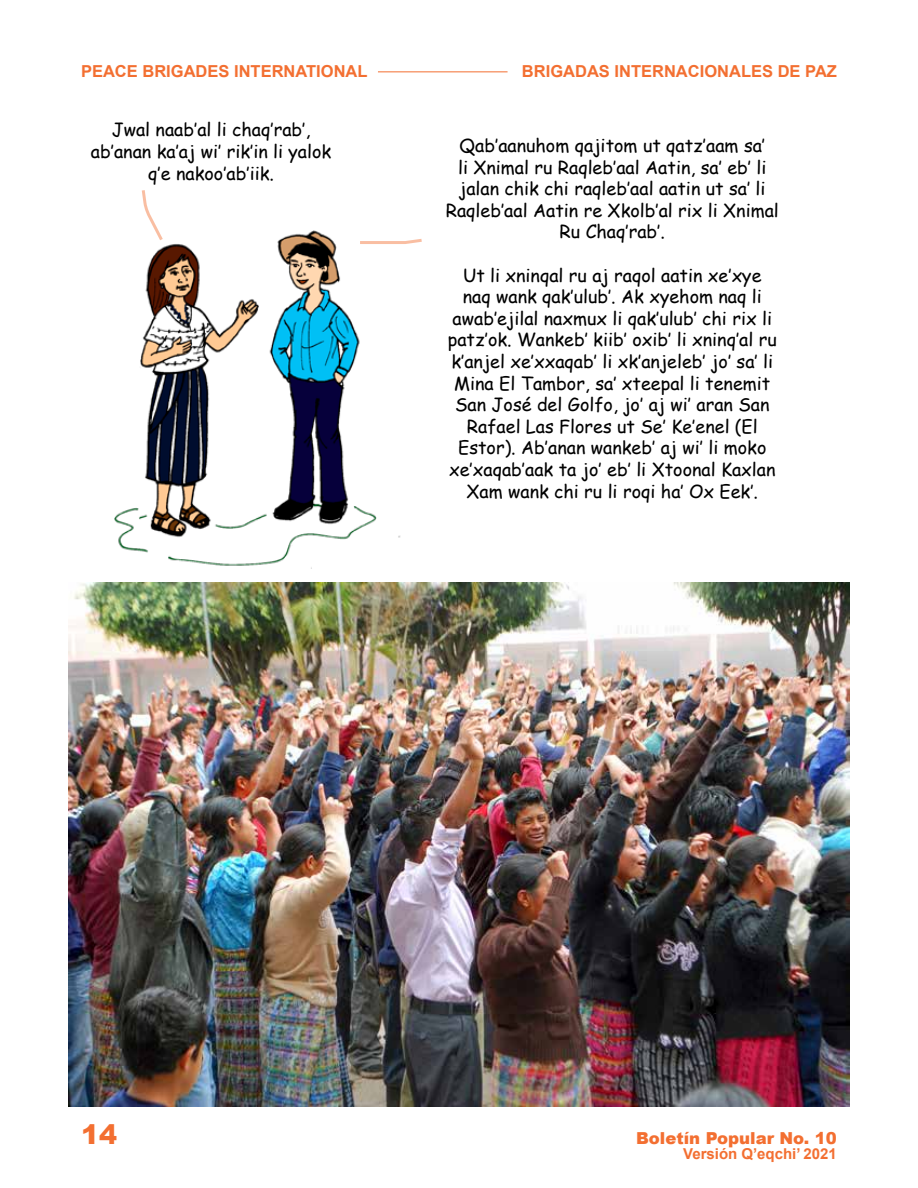
<style>
.page{position:relative;width:918px;height:1188px;background:#fff}
.page>*{position:absolute;margin:0;border:0;box-sizing:border-box;transform-origin:0 0}
.t1{font:900 27px "Arial";color:#f36f31}
.t2{font:18px/21.6px "Comic Sans MS";color:#000;text-align:center}
.t3{font:700 16.5px "Arial";color:#f36f31}
.t4{font:900 16.5px "Arial";color:#f36f31}
.t5{font:700 15px "Arial";color:#f36f31}
</style>
<div class="page">
<hr style="left:378px;top:71px;width:130px;height:1px;background:#f36f31">
<img style="left:68px;top:582px;width:782px;height:525px">
<svg style="left:142px;top:190px;width:15px;height:38px"></svg>
<svg style="left:405px;top:239px;width:17px;height:5px"></svg>
<img style="left:114px;top:228px;width:291px;height:341px">
<p class="t3" style="left:81px;top:61px;width:288px">PEACE BRIGADES INTERNATIONAL</p>
<p class="t3" style="left:522px;top:61px;width:317px">BRIGADAS INTERNACIONALES DE PAZ</p>
<p class="t2" style="left:91px;top:119px;width:242px">Jwal naab’al li chaq’rab’, ab’anan ka’aj wi’ rik’in li yalok q’e nakoo’ab’iik.</p>
<p class="t2" style="left:446px;top:134px;width:335px">Qab’aanuhom qajitom ut qatz’aam sa’<br>li Xnimal ru Raqleb’aal Aatin, sa’ eb’ li jalan chik chi raqleb’aal aatin ut sa’ li Raqleb’aal Aatin re Xkolb’al rix li Xnimal Ru Chaq’rab’.</p>
<p class="t2" style="left:448px;top:264px;width:331px">Ut li xninqal ru aj raqol aatin xe’xye naq wank qak’ulub’. Ak xyehom naq li awab’ejilal naxmux li qak’ulub’ chi rix li patz’ok. Wankeb’ kiib’ oxib’ li xninq’al ru k’anjel xe’xxaqab’ li xk’anjeleb’ jo’ sa’ li Mina El Tambor, sa’ xteepal li tenemit San José del Golfo, jo’ aj wi’ aran San Rafael Las Flores ut Se’ Ke’enel (El Estor). Ab’anan wankeb’ aj wi’ li moko xe’xaqab’aak ta jo’ eb’ li Xtoonal Kaxlan Xam wank chi ru li roqi ha’ Ox Eek’.</p>
<h1 class="t1" style="left:81px;top:1115px;width:38px">14</h1>
<p class="t4" style="left:636px;top:1127px;width:202px">Boletín Popular No. 10</p>
<p class="t5" style="left:683px;top:1144px;width:155px">Versión Q’eqchi’ 2021</p>
</div>
